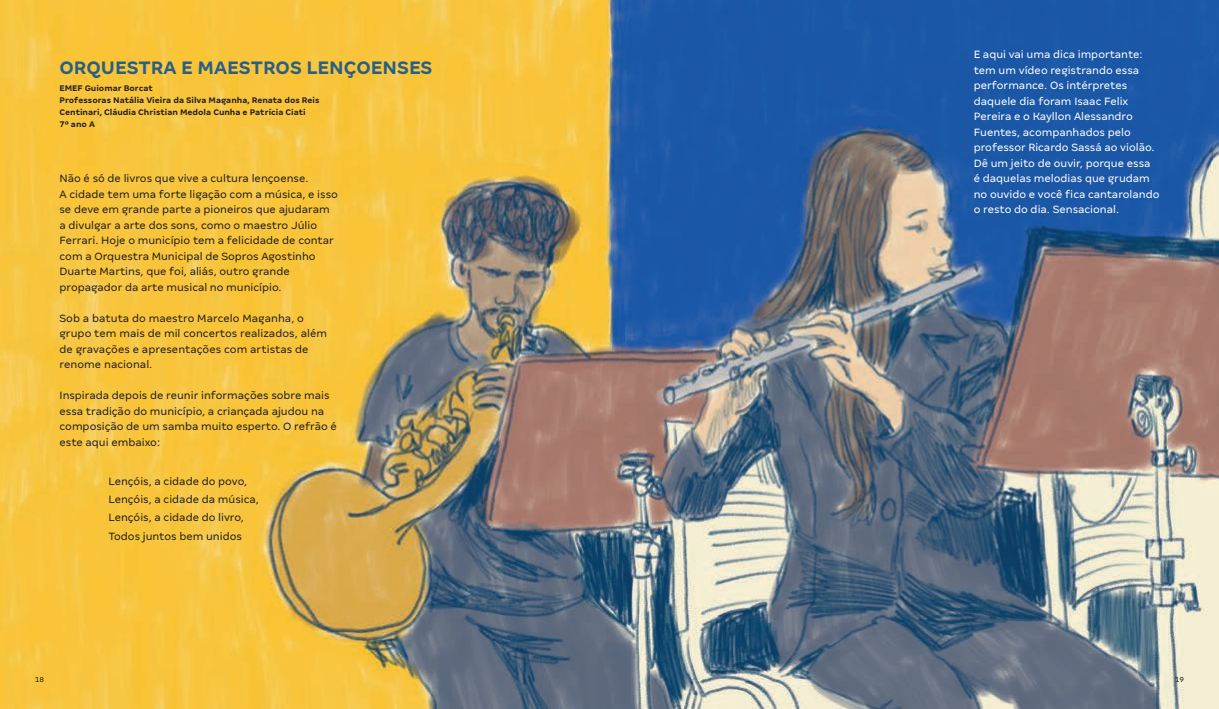
<style>
.page{position:relative;width:1219px;height:709px;background:#fff}
.page>*{position:absolute;margin:0;border:0;box-sizing:border-box;transform-origin:0 0}
.t1{font:700 20px "Margem";color:#2a5f84}
.t2{font:11.7px/15.5px "Margem";color:#231f20}
.t3{font:11.7px/15.5px "Margem";color:#fff}
.t4{font:700 9px/12px "Margem";color:#231f20}
.t5{font:8px "Margem";color:#231f20}
</style>
<div class="page">
<img style="left:0;top:0;width:1219px;height:709px">
<h1 class="t1" style="left:60px;top:55px;width:375px">ORQUESTRA E MAESTROS LENÇOENSES</h1>
<p class="t4" style="left:60px;top:82px;width:262px">EMEF Guiomar Borcat<br>Professoras Natália Vieira da Silva Maganha, Renata dos Reis Centinari, Cláudia Christian Medola Cunha e Patrícia Ciati<br>7º ano A</p>
<p class="t2" style="left:60px;top:170px;width:280px">Não é só de livros que vive a cultura lençoense.<br>A cidade tem uma forte ligação com a música, e isso se deve em grande parte a pioneiros que ajudaram a divulgar a arte dos sons, como o maestro Júlio Ferrari. Hoje o município tem a felicidade de contar com a Orquestra Municipal de Sopros Agostinho Duarte Martins, que foi, aliás, outro grande propagador da arte musical no município.</p>
<p class="t2" style="left:60px;top:310px;width:269px">Sob a batuta do maestro Marcelo Maganha, o grupo tem mais de mil concertos realizados, além de gravações e apresentações com artistas de renome nacional.</p>
<p class="t2" style="left:60px;top:388px;width:279px">Inspirada depois de reunir informações sobre mais essa tradição do município, a criançada ajudou na composição de um samba muito esperto. O refrão é este aqui embaixo:</p>
<p class="t2" style="left:109px;top:472px;width:152px;line-height:18.3px">Lençóis, a cidade do povo,<br>Lençóis, a cidade da música,<br>Lençóis, a cidade do livro,<br>Todos juntos bem unidos</p>
<p class="t3" style="left:974px;top:46px;width:187px">E aqui vai uma dica importante: tem um vídeo registrando essa performance. Os intérpretes daquele dia foram Isaac Felix<br>Pereira e o Kayllon Alessandro<br>Fuentes, acompanhados pelo professor Ricardo Sassá ao violão.<br>Dê um jeito de ouvir, porque essa é daquelas melodias que grudam no ouvido e você fica cantarolando o resto do dia. Sensacional.</p>
<p class="t5" style="left:35px;top:675px;width:11px">18</p>
<p class="t5" style="left:1175px;top:675px;width:11px">19</p>
</div>
